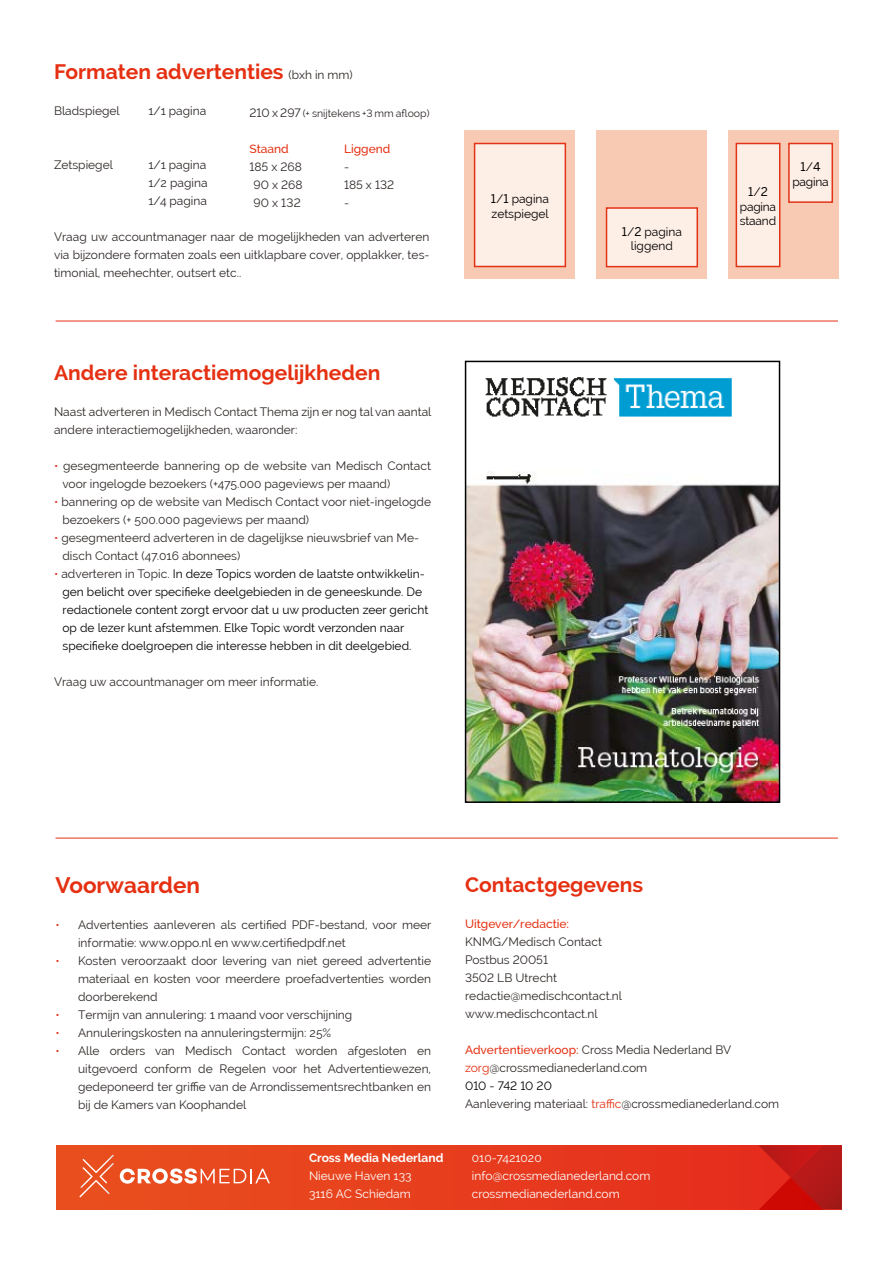
<style>
.page{position:relative;width:893px;height:1263px;background:#fff}
.page>*{position:absolute;margin:0;border:0;box-sizing:border-box;transform-origin:0 0}
.t1{font:700 22.5px "Raleway";color:#e53012}
.t2{font:700 21px "Raleway";color:#e53012}
.t3{font:12px/18px "Raleway";color:#2d2725}
.t4{font:12px/18px "Raleway";color:#000}
.t5{font:12px/18px "Raleway";color:#fff}
.t6{font:500 12px "Raleway";color:#e53012}
.t7{font:700 12px "Raleway";color:#fff}
.t8{font:12px/14.4px "Raleway";letter-spacing:-.02em;color:#000}
.t9{font:12px "Benton Sans";color:#000}
.t10{font:10.5px "Raleway";color:#2d2725}
.s1{font-weight:400;font-size:12px;color:#2d2725}
.s2{font-size:12px}
.s3{color:#e53012}
.s4{color:#2d2725}
.s5{font-family:"Benton Sans"}
.s6{font-family:"Raleway"}
.s7{font-weight:500;color:#e53012}
.s8{color:#000}
</style>
<div class="page">
<img style="left:468px;top:377px;width:309px;height:423px">
<div style="left:465px;top:361px;width:315px;height:442px;border:2px solid #000"></div>
<svg style="left:57px;top:1145px;width:601px;height:64px;background:#e7401d"></svg>
<svg style="left:658px;top:1145px;width:184px;height:64px;background:#d62519"></svg>
<svg style="left:79px;top:1155px;width:35px;height:42px"></svg>
<svg style="left:120px;top:1168px;width:150px;height:16px"></svg>
<hr style="left:56px;top:321px;width:782px;height:1px;background:#e33317">
<hr style="left:55px;top:838px;width:783px;height:1px;background:#e33317">
<div style="left:465px;top:130px;width:110px;height:149px;background:#f9cab3"></div>
<div style="left:597px;top:130px;width:110px;height:149px;background:#f9cab3"></div>
<div style="left:729px;top:130px;width:110px;height:149px;background:#f9cab3"></div>
<div style="left:606px;top:208px;width:91px;height:59px;background:#fdeee6"></div>
<div style="left:606px;top:207px;width:92px;height:60px;border:2px solid #e33317"></div>
<div style="left:736px;top:143px;width:44px;height:123px;background:#fdeee6"></div>
<div style="left:736px;top:143px;width:44px;height:124px;border:2px solid #e33317"></div>
<div style="left:475px;top:143px;width:90px;height:123px;background:#fdeee6"></div>
<div style="left:474px;top:143px;width:92px;height:124px;border:2px solid #e33317"></div>
<div style="left:789px;top:143px;width:43px;height:59px;background:#fdeee6"></div>
<div style="left:788px;top:143px;width:45px;height:60px;border:2px solid #e33317"></div>
<h2 class="t2" style="left:54px;top:60px;width:300px">Formaten advertenties <span class="s1">(bxh in mm)</span></h2>
<p class="t3" style="left:54px;top:102px;width:67px">Bladspiegel</p>
<p class="t3" style="left:149px;top:102px;width:59px">1/1 pagina</p>
<p class="t10" style="left:249px;top:107px;width:181px"><span class="s2">210 x 297</span> (+ snijtekens +3 mm afloop)</p>
<p class="t6" style="left:249px;top:142px;width:41px">Staand</p>
<p class="t6" style="left:344px;top:142px;width:48px">Liggend</p>
<p class="t3" style="left:249px;top:157px;width:54px">185 x 268</p>
<p class="t3" style="left:344px;top:157px;width:7px">-</p>
<p class="t3" style="left:253px;top:175px;width:51px">90 x 268</p>
<p class="t3" style="left:344px;top:175px;width:52px">185 x 132</p>
<p class="t3" style="left:253px;top:193px;width:49px">90 x 132</p>
<p class="t3" style="left:344px;top:193px;width:7px">-</p>
<p class="t3" style="left:54px;top:156px;width:60px">Zetspiegel</p>
<p class="t3" style="left:149px;top:156px;width:61px;text-align:justify">1/1 pagina 1/2 pagina 1/4 pagina</p>
<p class="t3" style="left:54px;top:228px;width:377px;text-align:justify">Vraag uw accountmanager naar de mogelijkheden van adverteren via bijzondere formaten zoals een uitklapbare cover, opplakker, tes&shy;timonial, meehechter, outsert etc..</p>
<h2 class="t2" style="left:54px;top:361px;width:328px">Andere interactiemogelijkheden</h2>
<p class="t3" style="left:54px;top:403px;width:379px">Naast adverteren in Medisch Contact Thema zijn er nog tal van aantal andere interactiemogelijkheden, waaronder:</p>
<p class="t3" style="left:63px;top:457px;width:370px;text-indent:-9px"><span class="s3">•</span> gesegmenteerde bannering op de website van Medisch Contact voor ingelogde bezoekers (+475.000 pageviews per maand)</p>
<p class="t3" style="left:63px;top:493px;width:370px;text-indent:-9px"><span class="s3">•</span> bannering op de website van Medisch Contact voor niet-ingelogde bezoekers (+ 500.000 pageviews per maand)</p>
<p class="t3" style="left:63px;top:529px;width:358px;text-indent:-9px"><span class="s3">•</span> gesegmenteerd adverteren in de dagelijkse nieuwsbrief van Me&shy;disch Contact (47.016 abonnees)</p>
<p class="t4" style="left:63px;top:565px;width:367px;text-indent:-9px"><span class="s3">•</span> <span class="s4">adverteren in Topic.</span> In deze Topics worden de laatste ontwikkelin&shy;gen belicht over specifieke deelgebieden in de geneeskunde. De redactionele content zorgt ervoor dat u uw producten zeer gericht op de lezer kunt afstemmen. Elke Topic wordt verzonden naar specifieke doelgroepen die interesse hebben in dit deelgebied.</p>
<p class="t3" style="left:54px;top:673px;width:266px">Vraag uw accountmanager om meer informatie.</p>
<p class="t4" style="left:491px;top:192px;width:60px;line-height:14.4px"><span class="s5">1</span>/<span class="s5">1</span> pagina zetspiegel</p>
<p class="t4" style="left:622px;top:224px;width:62px;line-height:14.4px;text-align:center"><span class="s5">1</span>/<span class="s5">2</span> pagina liggend</p>
<p class="t9" style="left:748px;top:185px;width:21px">1<span class="s6">/</span>2</p>
<p class="t8" style="left:740px;top:199px;width:38px">pagina staand</p>
<p class="t9" style="left:801px;top:160px;width:21px">1<span class="s6">/</span>4</p>
<p class="t4" style="left:792px;top:172px;width:38px">pagina</p>
<h1 class="t1" style="left:56px;top:872px;width:146px">Voorwaarden</h1>
<p class="t3" style="left:78px;top:916px;width:355px;text-indent:-22px"><span class="s3">•</span> Advertenties aanleveren als certified PDF-bestand, voor meer informatie: www.oppo.nl en www.certifiedpdf.net</p>
<p class="t3" style="left:78px;top:952px;width:354px;text-align:justify;text-indent:-22px"><span class="s3">•</span> Kosten veroorzaakt door levering van niet gereed advertentie materiaal en kosten voor meerdere proefadvertenties worden doorberekend</p>
<p class="t3" style="left:56px;top:1006px;width:298px"><span class="s3">•</span> Termijn van annulering: 1 maand voor verschijning</p>
<p class="t3" style="left:56px;top:1024px;width:277px"><span class="s3">•</span> Annuleringskosten na annuleringstermijn: 25%</p>
<p class="t3" style="left:78px;top:1042px;width:354px;text-align:justify;text-indent:-22px"><span class="s3">•</span> Alle orders van Medisch Contact worden afgesloten en uitgevoerd conform de Regelen voor het Advertentiewezen, gedeponeerd ter griffie van de Arrondissementsrechtbanken en bij de Kamers van Koophandel</p>
<p class="t7" style="left:309px;top:1151px;width:136px">Cross Media Nederland</p>
<p class="t5" style="left:309px;top:1167px;width:104px">Nieuwe Haven 133<br>3116 AC Schiedam</p>
<h2 class="t2" style="left:465px;top:872px;width:180px">Contactgegevens</h2>
<p class="t6" style="left:465px;top:916px;width:106px">Uitgever/redactie:</p>
<p class="t3" style="left:465px;top:932px;width:158px">KNMG/Medisch Contact<br>Postbus 20051<br>3502 LB Utrecht redactie@medischcontact.nl www.medischcontact.nl</p>
<p class="t3" style="left:465px;top:1040px;width:316px"><span class="s7">Advertentieverkoop:</span> Cross Media Nederland BV <span class="s3">zorg</span>@crossmedianederland.com<br><span class="s8">010 - 742 10 20<br></span>Aanlevering materiaal: <span class="s3">traffic</span>@crossmedianederland.com</p>
<p class="t5" style="left:472px;top:1149px;width:180px">010-7421020 info@crossmedianederland.com crossmedianederland.com</p>
</div>
